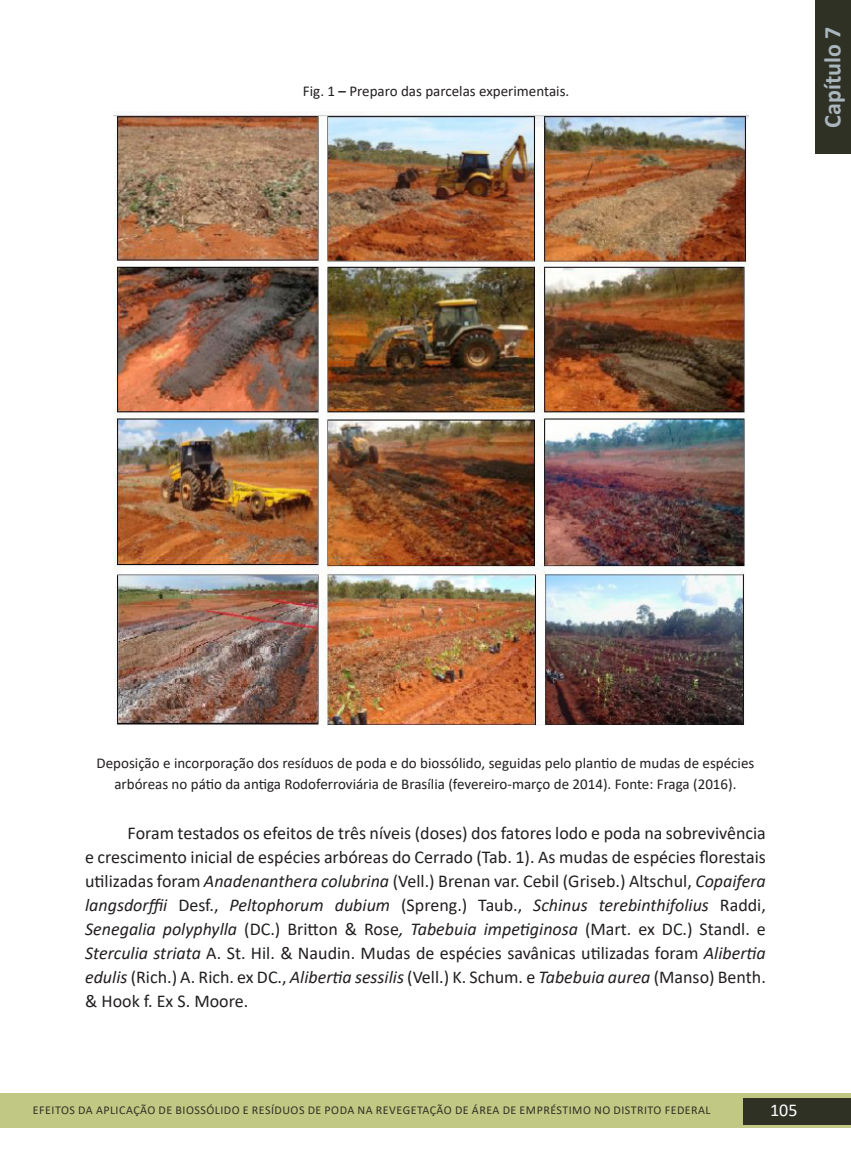
<style>
.page{position:relative;width:851px;height:1149px;background:#fff}
.page>*{position:absolute;margin:0;border:0;box-sizing:border-box;transform-origin:0 0}
.t1{font:700 24px "Calibri";color:#a9b6be}
.t2{font:18px/24px "Calibri";color:#231f20;text-align:justify}
.t3{font:18px "Calibri";color:#fff}
.t4{font:15px/21px "Calibri";color:#231f20;text-align:center}
.t5{font:12px "Calibri";letter-spacing:.04em;color:#2f3125}
.s1{font-weight:700}
.s2{font-style:italic}
</style>
<div class="page">
<div style="left:0;top:1093px;width:850px;height:34px;background:#c1c883"></div>
<div style="left:743px;top:1097px;width:107px;height:26px;background:#2f3125"></div>
<div style="left:815px;top:0;width:35px;height:153px;background:#2f3125"></div>
<img style="left:113px;top:111px;width:635px;height:614px">
<p class="t4" style="left:303px;top:80px;width:268px">Fig. 1 <span class="s1">–</span> Preparo das parcelas experimentais.</p>
<h1 class="t1" style="left:815px;top:128px;width:102px;rotate:-90deg">Capítulo 7</h1>
<p class="t4" style="left:97px;top:751px;width:659px">Deposição e incorporação dos resíduos de poda e do biossólido, seguidas pelo plantio de mudas de espécies arbóreas no pátio da antiga Rodoferroviária de Brasília (fevereiro-março de 2014). Fonte: Fraga (2016).</p>
<p class="t2" style="left:85px;top:819px;width:682px;text-indent:43px">Foram testados os efeitos de três níveis (doses) dos fatores lodo e poda na sobrevivência e crescimento inicial de espécies arbóreas do Cerrado (Tab. 1). As mudas de espécies florestais utilizadas foram <span class="s2">Anadenanthera colubrina</span> (Vell.) Brenan var. Cebil (Griseb.) Altschul, <span class="s2">Copaifera langsdorffii</span> Desf., <span class="s2">Peltophorum dubium</span> (Spreng.) Taub., <span class="s2">Schinus terebinthifolius</span> Raddi, <span class="s2">Senegalia polyphylla</span> (DC.) Britton &amp; Rose<span class="s2">, Tabebuia impetiginosa</span> (Mart. ex DC.) Standl. e <span class="s2">Sterculia striata</span> A. St. Hil. &amp; Naudin. Mudas de espécies savânicas utilizadas foram <span class="s2">Alibertia edulis</span> (Rich.) A. Rich. ex DC., <span class="s2">Alibertia sessilis</span> (Vell.) K. Schum. e <span class="s2">Tabebuia aurea</span> (Manso) Benth. &amp; Hook f. Ex S. Moore.</p>
<p class="t5" style="left:33px;top:1101px;width:679px">EFEITOS DA APLICAÇÃO DE BIOSSÓLIDO E RESÍDUOS DE PODA NA REVEGETAÇÃO DE ÁREA DE EMPRÉSTIMO NO DISTRITO FEDERAL</p>
<p class="t3" style="left:770px;top:1097px;width:29px">105</p>
</div>
